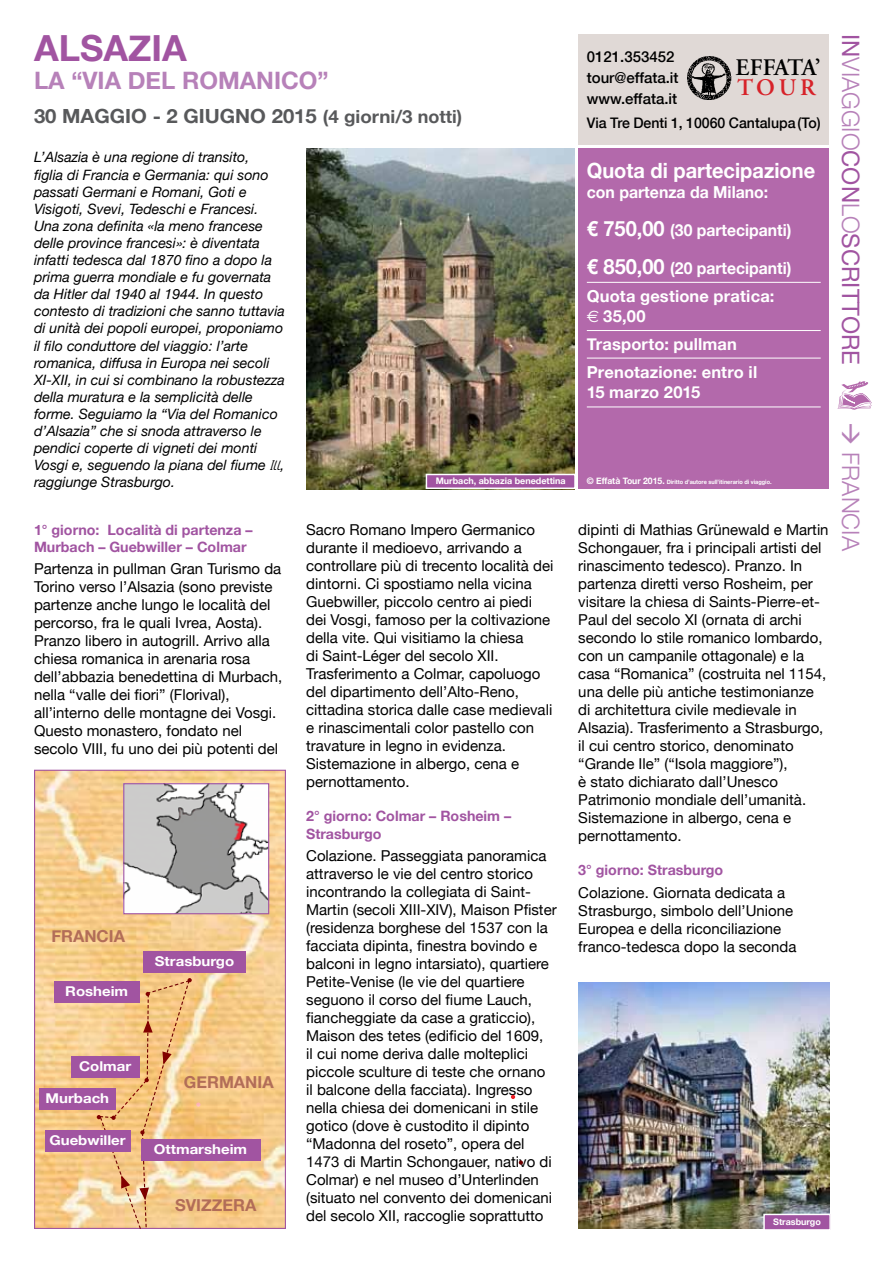
<style>
.page{position:relative;width:893px;height:1263px;background:#fff}
.page>*{position:absolute;margin:0;border:0;box-sizing:border-box;transform-origin:0 0}
.t1{font:700 36px "Helvetica Neue";color:#a154a1}
.t2{font:24px "Helvetica Neue";color:#a154a1}
.t3{font:700 24px "Helvetica Neue";color:#b781b9}
.t4{font:300 24px "Helvetica Neue";color:#b781b9}
.t5{font:600 23.7px "Adobe Garamond Pro";letter-spacing:-.055em;color:#000}
.t6{font:600 23.7px "Adobe Garamond Pro";color:#d72229}
.t7{font:700 21px "Helvetica Neue";color:#fff;scale:.95 1}
.t8{font:700 19.5px "Helvetica Neue";color:#58595b;scale:1.04 1}
.t9{font:700 16.5px/28.3px "Helvetica Neue";letter-spacing:.005em;color:#fff;scale:.95 1}
.t10{font:700 16.5px/28.3px "Helvetica Neue";letter-spacing:.005em;color:#fff}
.t11{font:700 16.5px "Helvetica Neue";color:#b26d58}
.t12{font:700 16.5px "Helvetica Neue";letter-spacing:.005em;color:#fff;scale:.96 1}
.t13{font:15px/18px "Helvetica Neue";color:#000}
.t14{font:500 15px/21px "Helvetica Neue";color:#000}
.t15{font:500 14.55px "Helvetica Neue";color:#000}
.t16{font:italic 14.25px/17.1px "Helvetica Neue";color:#000}
.t17{font:700 14.25px/17.1px "Helvetica Neue";color:#a154a1}
.t18{font:700 13.5px "Helvetica Neue";color:#fff;scale:1.11 1}
.t19{font:700 9px "Helvetica Neue";color:#fff}
.t20{font:700 6px "Helvetica Neue";color:#fff;scale:.93 1}
.s1{font-size:18px}
.s2{font-family:"Henzo";font-style:normal}
.s3{font-size:21px}
.s4{font-family:"Euro Sans";font-weight:400}
.s5{font-size:9px}
.s6{font-weight:300;color:#b781b9}
</style>
<div class="page">
<div style="left:578px;top:149px;width:251px;height:340px;background:#b369ab"></div>
<hr style="left:587px;top:282px;width:234px;height:1px;background:#fff">
<hr style="left:587px;top:330px;width:234px;height:1px;background:#fff">
<hr style="left:587px;top:358px;width:234px;height:1px;background:#fff">
<hr style="left:587px;top:407px;width:234px;height:1px;background:#fff">
<img style="left:306px;top:149px;width:268px;height:340px">
<div style="left:426px;top:474px;width:149px;height:14px;background:#a154a1"></div>
<div style="left:426px;top:474px;width:150px;height:15px;border:2px solid #fff"></div>
<svg style="left:838px;top:381px;width:34px;height:29px"></svg>
<div style="left:578px;top:34px;width:251px;height:111px;background:#e0d9d6"></div>
<img style="left:687px;top:57px;width:44px;height:42px">
<svg style="left:511px;top:1095px;width:4px;height:4px"></svg>
<img style="left:36px;top:772px;width:248px;height:455px">
<div style="left:34px;top:770px;width:252px;height:459px;border:1px solid #a154a1"></div>
<div style="left:144px;top:951px;width:102px;height:21px;background:#a154a1"></div>
<div style="left:54px;top:981px;width:85px;height:21px;background:#a154a1"></div>
<div style="left:39px;top:1088px;width:77px;height:22px;background:#a154a1"></div>
<div style="left:45px;top:1130px;width:85px;height:21px;background:#a154a1"></div>
<svg style="left:519px;top:1160px;width:4px;height:5px"></svg>
<div style="left:71px;top:1056px;width:68px;height:21px;background:#a154a1"></div>
<img style="left:125px;top:785px;width:142px;height:127px">
<div style="left:123px;top:783px;width:146px;height:131px;border:1px solid #a154a1"></div>
<svg style="left:97px;top:978px;width:103px;height:251px;background:#e6b68b"></svg>
<div style="left:141px;top:1139px;width:119px;height:21px;background:#a154a1"></div>
<img style="left:578px;top:982px;width:251px;height:247px">
<div style="left:764px;top:1214px;width:66px;height:16px;background:#a154a1"></div>
<div style="left:763px;top:1214px;width:68px;height:17px;border:2px solid #fff"></div>
<h1 class="t1" style="left:34px;top:26px;width:150px">Alsazia</h1>
<h2 class="t3" style="left:34px;top:66px;width:296px">La “Via del Romanico”</h2>
<h3 class="t8" style="left:34px;top:104px;width:413px">30 MAGGIO - 2 GIUGNO 2015 <span class="s1">(4 giorni/3 notti)</span></h3>
<p class="t14" style="left:587px;top:46px;width:93px">0121.353452 tour@effata.it www.effata.it</p>
<p class="t15" style="left:587px;top:114px;width:235px">Via Tre Denti 1, 10060 Cantalupa (To)</p>
<h3 class="t5" style="left:736px;top:54px;width:87px">EFFATA’</h3>
<h3 class="t6" style="left:737px;top:74px;width:80px">TOUR</h3>
<p class="t16" style="left:34px;top:149px;width:252px">L’Alsazia è una regione di transito,<br>figlia di Francia e Germania: qui sono passati Germani e Romani, Goti e Visigoti, Svevi, Tedeschi e Francesi.<br>Una zona definita «la meno francese delle province francesi»: è diventata infatti tedesca dal 1870 fino a dopo la prima guerra mondiale e fu governata da Hitler dal 1940 al 1944. In questo contesto di tradizioni che sanno tuttavia di unità dei popoli europei, proponiamo il filo conduttore del viaggio: l’arte romanica, diffusa in Europa nei secoli XI-XII, in cui si combinano la robustezza della muratura e la semplicità delle forme. Seguiamo la “Via del Romanico d’Alsazia” che si snoda attraverso le pendici coperte di vigneti dei monti Vosgi e, seguendo la piana del fiume <span class="s2">Ill</span>, raggiunge Strasburgo.</p>
<h3 class="t7" style="left:587px;top:157px;width:242px">Quota di partecipazione</h3>
<p class="t12" style="left:587px;top:182px;width:191px">con partenza da Milano:</p>
<p class="t9" style="left:587px;top:215px;width:217px"><span class="s3">€ 750,00</span> (30 partecipanti)</p>
<p class="t9" style="left:587px;top:253px;width:217px"><span class="s3">€ 850,00</span> (20 partecipanti)<br>Quota gestione pratica:</p>
<p class="t10" style="left:587px;top:301px;width:172px"><span class="s4">€</span> 35,00<br>Trasporto: pullman<br>Prenotazione: entro il</p>
<p class="t10" style="left:587px;top:378px;width:115px">15 marzo 2015</p>
<p class="t20" style="left:587px;top:478px;width:200px"><span class="s5">© Effatà Tour 2015.</span> Diritto d’autore sull’itinerario di viaggio.</p>
<p class="t19" style="left:436px;top:475px;width:132px">Murbach, abbazia benedettina</p>
<p class="t17" style="left:34px;top:521px;width:220px">1° giorno: Località di partenza –<br>Murbach – Guebwiller – Colmar</p>
<p class="t13" style="left:34px;top:560px;width:250px">Partenza in pullman Gran Turismo da Torino verso l’Alsazia (sono previste partenze anche lungo le località del percorso, fra le quali Ivrea, Aosta).<br>Pranzo libero in autogrill. Arrivo alla chiesa romanica in arenaria rosa dell’abbazia benedettina di Murbach, nella “valle dei fiori” (Florival), all’interno delle montagne dei Vosgi.<br>Questo monastero, fondato nel secolo VIII, fu uno dei più potenti del</p>
<p class="t11" style="left:51px;top:926px;width:73px">francia</p>
<p class="t18" style="left:65px;top:983px;width:58px">Rosheim</p>
<p class="t18" style="left:155px;top:952px;width:73px">Strasburgo</p>
<p class="t18" style="left:79px;top:1058px;width:49px">Colmar</p>
<p class="t18" style="left:46px;top:1090px;width:59px">Murbach</p>
<p class="t18" style="left:49px;top:1132px;width:70px">Guebwiller</p>
<p class="t11" style="left:184px;top:1071px;width:37px">germa</p>
<p class="t11" style="left:245px;top:1071px;width:28px">nia</p>
<p class="t18" style="left:154px;top:1141px;width:86px">Ottmarsheim</p>
<p class="t11" style="left:175px;top:1195px;width:71px">svizzera</p>
<p class="t13" style="left:306px;top:521px;width:249px">Sacro Romano Impero Germanico durante il medioevo, arrivando a controllare più di trecento località dei dintorni. Ci spostiamo nella vicina Guebwiller, piccolo centro ai piedi dei Vosgi, famoso per la coltivazione della vite. Qui visitiamo la chiesa<br>di Saint-Léger del secolo XII.<br>Trasferimento a Colmar, capoluogo del dipartimento dell’Alto-Reno, cittadina storica dalle case medievali e rinascimentali color pastello con travature in legno in evidenza.<br>Sistemazione in albergo, cena e pernottamento.</p>
<p class="t17" style="left:306px;top:807px;width:207px">2° giorno: Colmar – Rosheim –<br>Strasburgo</p>
<p class="t13" style="left:306px;top:846px;width:252px">Colazione. Passeggiata panoramica attraverso le vie del centro storico incontrando la collegiata di Saint-Martin (secoli XIII-XIV), Maison Pfister (residenza borghese del 1537 con la facciata dipinta, finestra bovindo e balconi in legno intarsiato), quartiere Petite-Venise (le vie del quartiere seguono il corso del fiume Lauch, fiancheggiate da case a graticcio), Maison des tetes (edificio del 1609,<br>il cui nome deriva dalle molteplici piccole sculture di teste che ornano<br>il balcone della facciata). Ingresso nella chiesa dei domenicani in stile gotico (dove è custodito il dipinto “Madonna del roseto”, opera del 1473 di Martin Schongauer, nativo di Colmar) e nel museo d’Unterlinden (situato nel convento dei domenicani del secolo XII, raccoglie soprattutto</p>
<p class="t13" style="left:578px;top:521px;width:252px">dipinti di Mathias Grünewald e Martin Schongauer, fra i principali artisti del rinascimento tedesco). Pranzo. In partenza diretti verso Rosheim, per visitare la chiesa di Saints-Pierre-et-Paul del secolo XI (ornata di archi secondo lo stile romanico lombardo, con un campanile ottagonale) e la casa “Romanica” (costruita nel 1154, una delle più antiche testimonianze di architettura civile medievale in Alsazia). Trasferimento a Strasburgo, il cui centro storico, denominato “Grande Ile” (“Isola maggiore”),<br>è stato dichiarato dall’Unesco Patrimonio mondiale dell’umanità.<br>Sistemazione in albergo, cena e pernottamento.</p>
<p class="t17" style="left:578px;top:861px;width:146px">3° giorno: Strasburgo</p>
<p class="t13" style="left:578px;top:883px;width:220px">Colazione. Giornata dedicata a<br>Strasburgo, simbolo dell’Unione<br>Europea e della riconciliazione franco-tedesca dopo la seconda</p>
<p class="t19" style="left:773px;top:1216px;width:49px">Strasburgo</p>
<h2 class="t2" style="left:865px;top:34px;width:330px;rotate:90deg">i n<span class="s6">viaggio</span>con<span class="s6">lo</span>scrittore</h2>
<h2 class="t4" style="left:865px;top:422px;width:128px;rotate:90deg">→ FRANCIA</h2>
</div>
